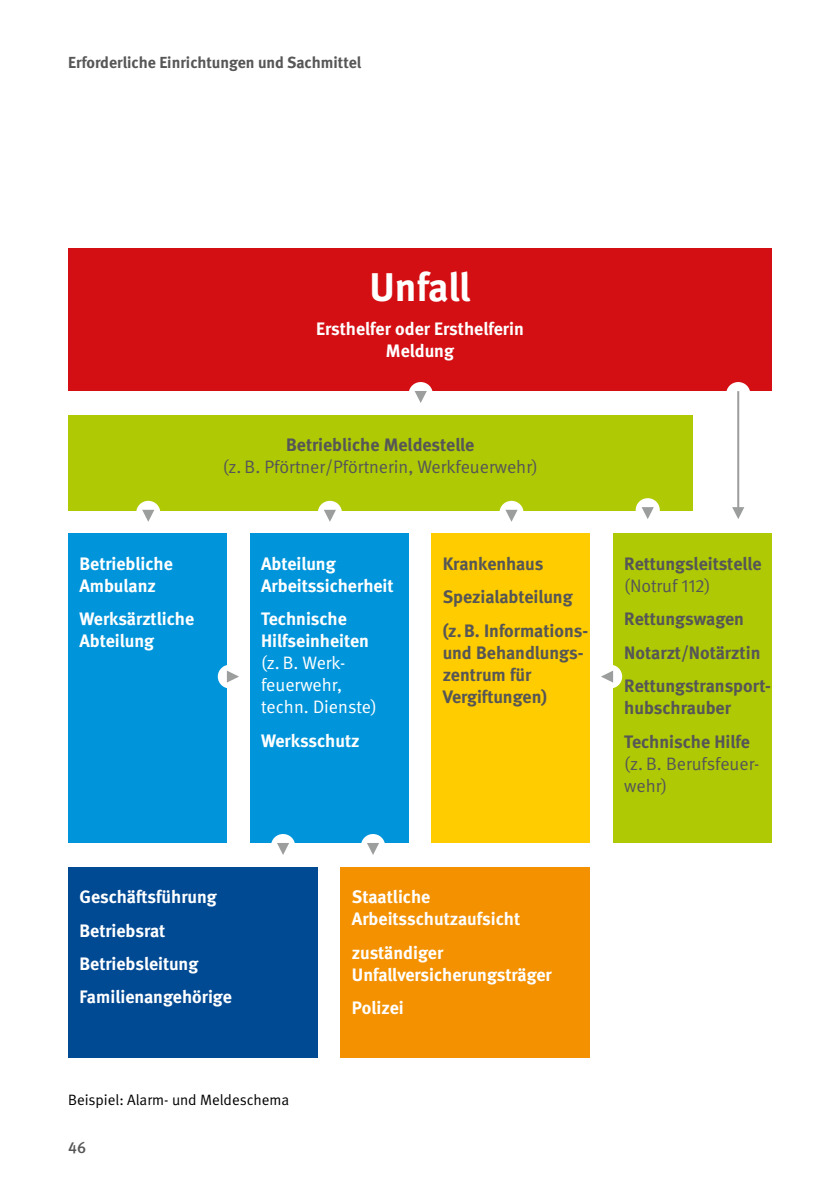
<style>
.page{position:relative;width:840px;height:1191px;background:#fff}
.page>*{position:absolute;margin:0;border:0;box-sizing:border-box;transform-origin:0 0}
.t1{font:700 40px "DGUV Meta";letter-spacing:-.01em;color:#fff}
.t2{font:700 18px/22px "DGUV Meta";color:#fff}
.t3{font:700 18px/33.4px "DGUV Meta";color:#565656}
.t4{font:18px/22px "DGUV Meta";color:#565656}
.t5{font:18px/22px "DGUV Meta";color:#fff}
.t6{font:700 16px "DGUV Meta";color:#565656}
.t7{font:500 16px "DGUV Meta";color:#565656}
.t8{font:15px "DGUV Meta";color:#000}
.s1{font-weight:700}
.s2{font-weight:400}
</style>
<div class="page">
<div style="left:68px;top:534px;width:159px;height:309px;background:#0095db"></div>
<div style="left:249px;top:534px;width:159px;height:309px;background:#0095db"></div>
<div style="left:612px;top:534px;width:159px;height:309px;background:#afca05"></div>
<div style="left:68px;top:867px;width:249px;height:190px;background:#004993"></div>
<div style="left:340px;top:867px;width:250px;height:190px;background:#f39100"></div>
<div style="left:68px;top:248px;width:703px;height:143px;background:#d40f14"></div>
<div style="left:68px;top:415px;width:624px;height:95px;background:#afca05"></div>
<div style="left:431px;top:534px;width:159px;height:309px;background:#fc0"></div>
<div style="left:218px;top:664px;width:24px;height:24px;background:#fff;border-radius:50%"></div>
<svg style="left:227px;top:670px;width:12px;height:12px"></svg>
<div style="left:597px;top:664px;width:24px;height:24px;background:#fff;border-radius:50%"></div>
<svg style="left:601px;top:671px;width:11px;height:11px"></svg>
<div style="left:136px;top:501px;width:24px;height:23px;background:#fff;border-radius:50%"></div>
<svg style="left:142px;top:510px;width:12px;height:12px"></svg>
<div style="left:317px;top:501px;width:25px;height:23px;background:#fff;border-radius:50%"></div>
<svg style="left:324px;top:510px;width:12px;height:12px"></svg>
<div style="left:499px;top:501px;width:24px;height:23px;background:#fff;border-radius:50%"></div>
<svg style="left:505px;top:510px;width:12px;height:12px"></svg>
<div style="left:635px;top:498px;width:24px;height:24px;background:#fff;border-radius:50%"></div>
<svg style="left:641px;top:507px;width:12px;height:12px"></svg>
<div style="left:408px;top:382px;width:24px;height:24px;background:#fff;border-radius:50%"></div>
<svg style="left:414px;top:391px;width:12px;height:12px"></svg>
<div style="left:361px;top:834px;width:24px;height:23px;background:#fff;border-radius:50%"></div>
<svg style="left:367px;top:843px;width:12px;height:12px"></svg>
<div style="left:271px;top:834px;width:24px;height:23px;background:#fff;border-radius:50%"></div>
<svg style="left:277px;top:843px;width:12px;height:12px"></svg>
<svg style="left:732px;top:507px;width:12px;height:12px"></svg>
<div style="left:725px;top:382px;width:24px;height:24px;background:#fff;border-radius:50%"></div>
<hr style="left:736px;top:391px;width:2px;height:119px;background:#9c9d9d">
<p class="t6" style="left:68px;top:53px;width:295px">Erforderliche Einrichtungen und Sachmittel</p>
<p class="t1" style="left:369px;top:263px;width:102px">Unfall</p>
<p class="t2" style="left:316px;top:318px;width:209px;text-align:center">Ersthelfer oder Ersthelferin<br>Meldung</p>
<p class="t4" style="left:223px;top:434px;width:316px;text-align:center"><span class="s1">Betriebliche Meldestelle<br></span>(z. B. Pförtner/Pförtnerin, Werkfeuerwehr)</p>
<p class="t2" style="left:79px;top:553px;width:95px">Betriebliche<br>Ambulanz</p>
<p class="t2" style="left:79px;top:609px;width:116px">Werksärztliche<br>Abteilung</p>
<p class="t2" style="left:261px;top:553px;width:134px">Abteilung<br>Arbeitssicherheit</p>
<p class="t5" style="left:261px;top:608px;width:117px"><span class="s1">Technische<br>Hilfseinheiten </span>(z. B. Werk&shy;feuerwehr, techn. Dienste)</p>
<p class="t2" style="left:261px;top:730px;width:100px">Werksschutz</p>
<p class="t3" style="left:442px;top:547px;width:147px">Krankenhaus<br>Spezialabteilung (z.B. Informations-</p>
<p class="t3" style="left:442px;top:642px;width:142px;line-height:22px">und Behandlungs&shy;zentrum für<br>Vergiftungen)</p>
<p class="t3" style="left:624px;top:553px;width:139px;line-height:22px">Rettungsleitstelle <span class="s2">(Notruf 112)</span></p>
<p class="t3" style="left:624px;top:603px;width:148px">Rettungswagen<br>Notarzt/Notärztin<br>Rettungstransport-</p>
<p class="t3" style="left:624px;top:691px;width:127px">hubschrauber<br>Technische Hilfe</p>
<p class="t4" style="left:624px;top:752px;width:136px">(z. B. Berufsfeuer&shy;wehr)</p>
<p class="t2" style="left:79px;top:880px;width:154px;line-height:33.4px">Geschäftsführung<br>Betriebsrat<br>Betriebsleitung<br>Familienangehörige</p>
<p class="t2" style="left:351px;top:886px;width:170px">Staatliche<br>Arbeitsschutzaufsicht</p>
<p class="t2" style="left:351px;top:941px;width:201px">zuständiger<br>Unfallversicherungsträger</p>
<p class="t2" style="left:351px;top:997px;width:53px">Polizei</p>
<p class="t8" style="left:68px;top:1090px;width:222px">Beispiel: Alarm- und Meldeschema</p>
<p class="t7" style="left:68px;top:1137px;width:19px">46</p>
</div>
